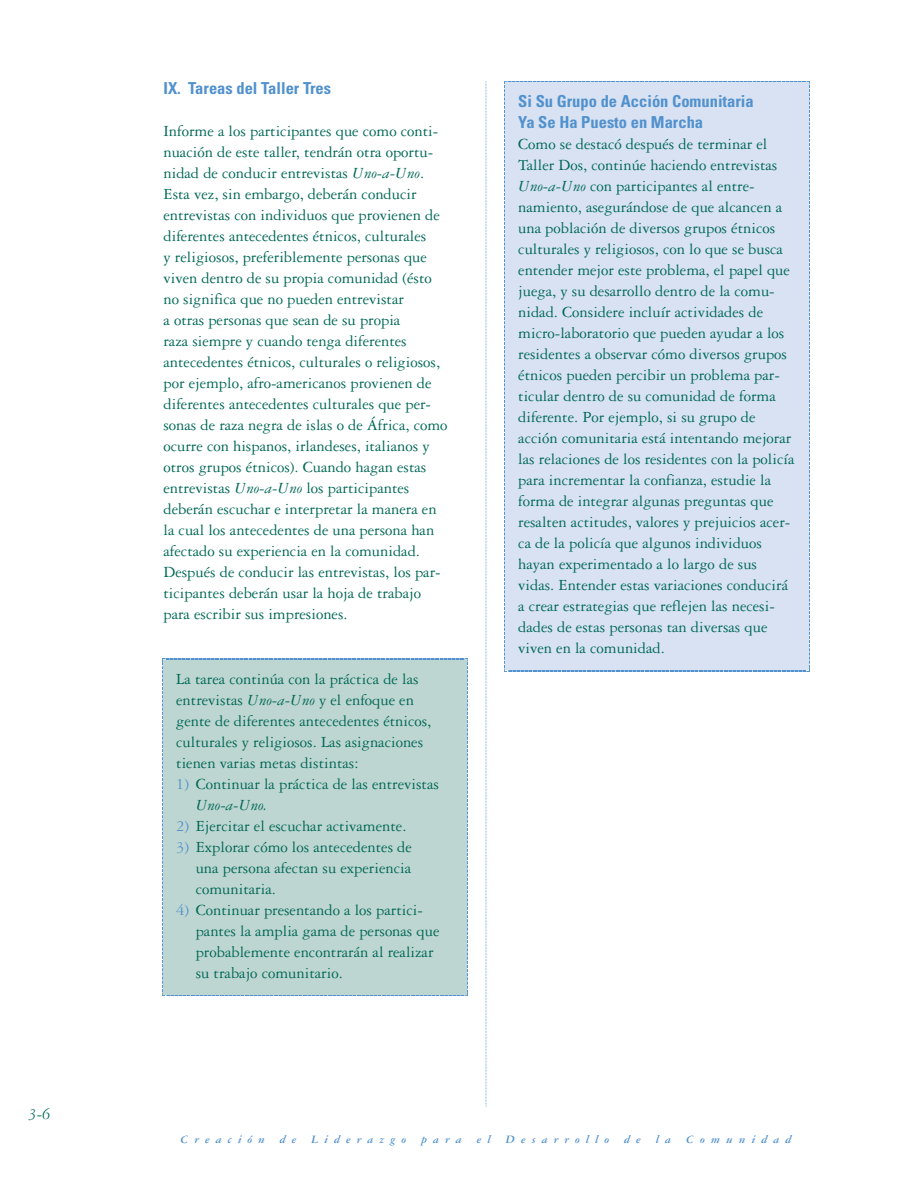
<style>
.page{position:relative;width:918px;height:1188px;background:#fff}
.page>*{position:absolute;margin:0;border:0;box-sizing:border-box;transform-origin:0 0}
.t1{font:16.5px/21px "Garamond Three";color:#006857}
.t2{font:700 condensed 16.5px/21px "Univers";color:#5191cd}
.t3{font:italic 16.5px "Garamond Three";color:#006857}
.t4{font:italic 700 12px "Garamond Three";letter-spacing:.5em;color:#5191cd}
.s1{font-style:italic}
.s2{color:#5191cd}
</style>
<div class="page">
<svg style="left:486px;top:81px;width:1px;height:1026px"></svg>
<div style="left:162px;top:659px;width:306px;height:337px;background:#bed6d1"></div>
<svg style="left:162px;top:658px;width:306px;height:5px"></svg>
<img style="left:467px;top:663px;width:1px;height:329px">
<svg style="left:162px;top:992px;width:306px;height:4px"></svg>
<img style="left:162px;top:662px;width:1px;height:330px">
<div style="left:504px;top:81px;width:306px;height:590px;background:#d8e2f3"></div>
<svg style="left:504px;top:81px;width:306px;height:4px"></svg>
<img style="left:809px;top:85px;width:1px;height:582px">
<svg style="left:504px;top:667px;width:306px;height:4px"></svg>
<img style="left:504px;top:84px;width:1px;height:583px">
<p class="t3" style="left:28px;top:1108px;width:23px">3-6</p>
<p class="t2" style="left:163px;top:80px;width:169px">IX. Tareas del Taller Tres</p>
<p class="t1" style="left:163px;top:122px;width:286px">Informe a los participantes que como conti&shy;nuación de este taller, tendrán otra oportu&shy;nidad de conducir entrevistas <span class="s1">Uno-a-Uno</span>.<br>Esta vez, sin embargo, deberán conducir entrevistas con individuos que provienen de diferentes antecedentes étnicos, culturales<br>y religiosos, preferiblemente personas que viven dentro de su propia comunidad (ésto no significa que no pueden entrevistar<br>a otras personas que sean de su propia<br>raza siempre y cuando tenga diferentes antecedentes étnicos, culturales o religiosos, por ejemplo, afro-americanos provienen de diferentes antecedentes culturales que per&shy;sonas de raza negra de islas o de África, como ocurre con hispanos, irlandeses, italianos y otros grupos étnicos). Cuando hagan estas entrevistas <span class="s1">Uno-a-Uno</span> los participantes deberán escuchar e interpretar la manera en la cual los antecedentes de una persona han afectado su experiencia en la comunidad.<br>Después de conducir las entrevistas, los par&shy;ticipantes deberán usar la hoja de trabajo para escribir sus impresiones.</p>
<p class="t1" style="left:176px;top:670px;width:257px">La tarea continúa con la práctica de las entrevistas <span class="s1">Uno-a-Uno</span> y el enfoque en gente de diferentes antecedentes étnicos, culturales y religiosos. Las asignaciones tienen varias metas distintas:</p>
<p class="t1" style="left:196px;top:775px;width:245px;text-indent:-19px"><span class="s2">1)</span> Continuar la práctica de las entrevistas<br><span class="s1">Uno-a-Uno.</span></p>
<p class="t1" style="left:176px;top:817px;width:232px"><span class="s2">2)</span> Ejercitar el escuchar activamente.</p>
<p class="t1" style="left:196px;top:838px;width:218px;text-align:justify;text-indent:-19px"><span class="s2">3)</span> Explorar cómo los antecedentes de una persona afectan su experiencia comunitaria.</p>
<p class="t1" style="left:196px;top:901px;width:245px;text-indent:-19px"><span class="s2">4)</span> Continuar presentando a los partici&shy;pantes la amplia gama de personas que probablemente encontrarán al realizar su trabajo comunitario.</p>
<p class="t2" style="left:518px;top:92px;width:237px">Si Su Grupo de Acción Comunitaria<br>Ya Se Ha Puesto en Marcha</p>
<p class="t1" style="left:518px;top:135px;width:278px">Como se destacó después de terminar el Taller Dos, continúe haciendo entrevistas <span class="s1">Uno-a-Uno</span> con participantes al entre&shy;namiento, asegurándose de que alcancen a una población de diversos grupos étnicos culturales y religiosos, con lo que se busca entender mejor este problema, el papel que juega, y su desarrollo dentro de la comu&shy;nidad. Considere incluír actividades de micro-laboratorio que pueden ayudar a los residentes a observar cómo diversos grupos étnicos pueden percibir un problema par&shy;ticular dentro de su comunidad de forma diferente. Por ejemplo, si su grupo de acción comunitaria está intentando mejorar las relaciones de los residentes con la policía para incrementar la confianza, estudie la forma de integrar algunas preguntas que resalten actitudes, valores y prejuicios acer&shy;ca de la policía que algunos individuos hayan experimentado a lo largo de sus vidas. Entender estas variaciones conducirá a crear estrategias que reflejen las necesi&shy;dades de estas personas tan diversas que viven en la comunidad.</p>
<p class="t4" style="left:180px;top:1135px;width:613px">Creación de Liderazgo para el Desarrollo de la Comunidad</p>
</div>
